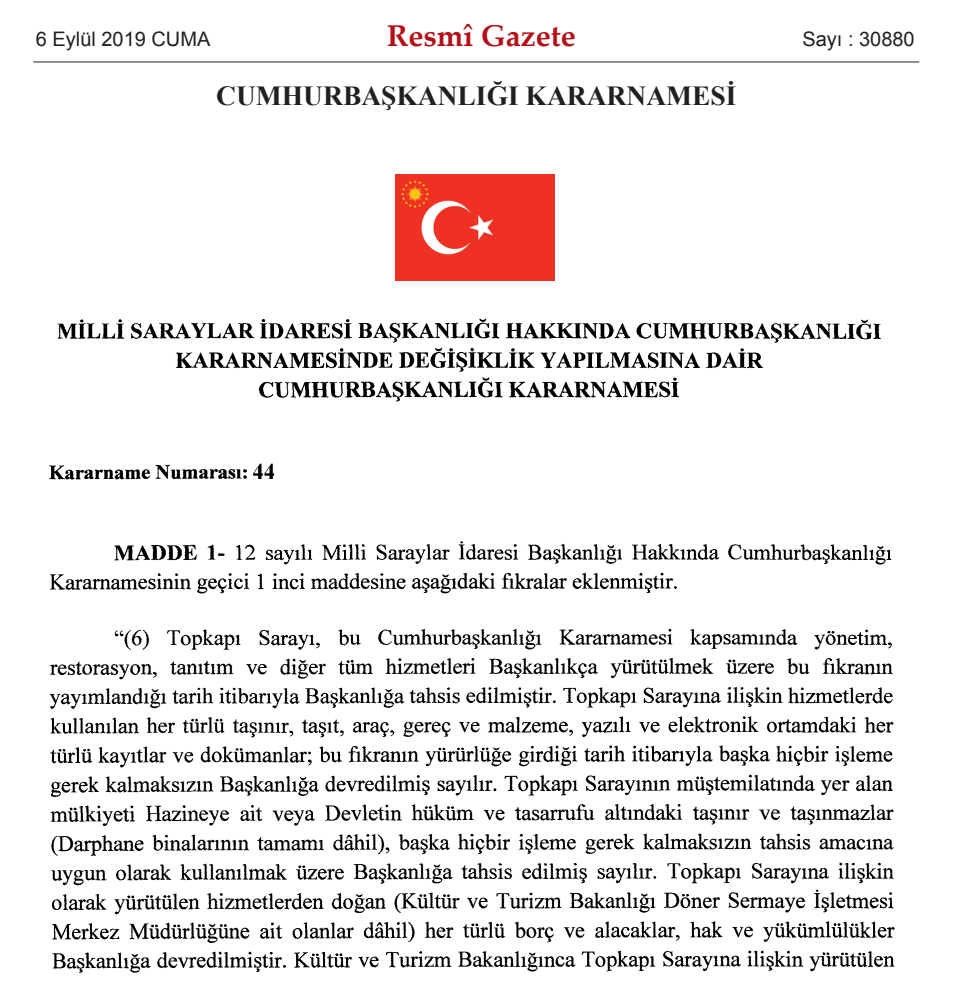
<style>
.page{position:relative;width:963px;height:998px;background:#fff}
.page>*{position:absolute;margin:0;border:0;box-sizing:border-box;transform-origin:0 0}
.t1{font:700 30px "Palatino Linotype";color:#b40e16}
.t2{font:700 27.5px "Times New Roman";color:#231f20}
.t3{font:20px "Arial";color:#231f20}
</style>
<div class="page">
<img style="left:395px;top:174px;width:160px;height:106px">
<img style="left:49px;top:318px;width:846px;height:655px">
<hr style="left:33px;top:62px;width:886px;height:1px;background:#231f20">
<p class="t3" style="left:36px;top:28px;width:176px">6 Eylül 2019 CUMA</p>
<p class="t1" style="left:387px;top:24px;width:190px">Resmî Gazete</p>
<p class="t3" style="left:802px;top:28px;width:114px">Sayı : 30880</p>
<p class="t2" style="left:216px;top:81px;width:522px">CUMHURBAŞKANLIĞI KARARNAMESİ</p>
</div>
